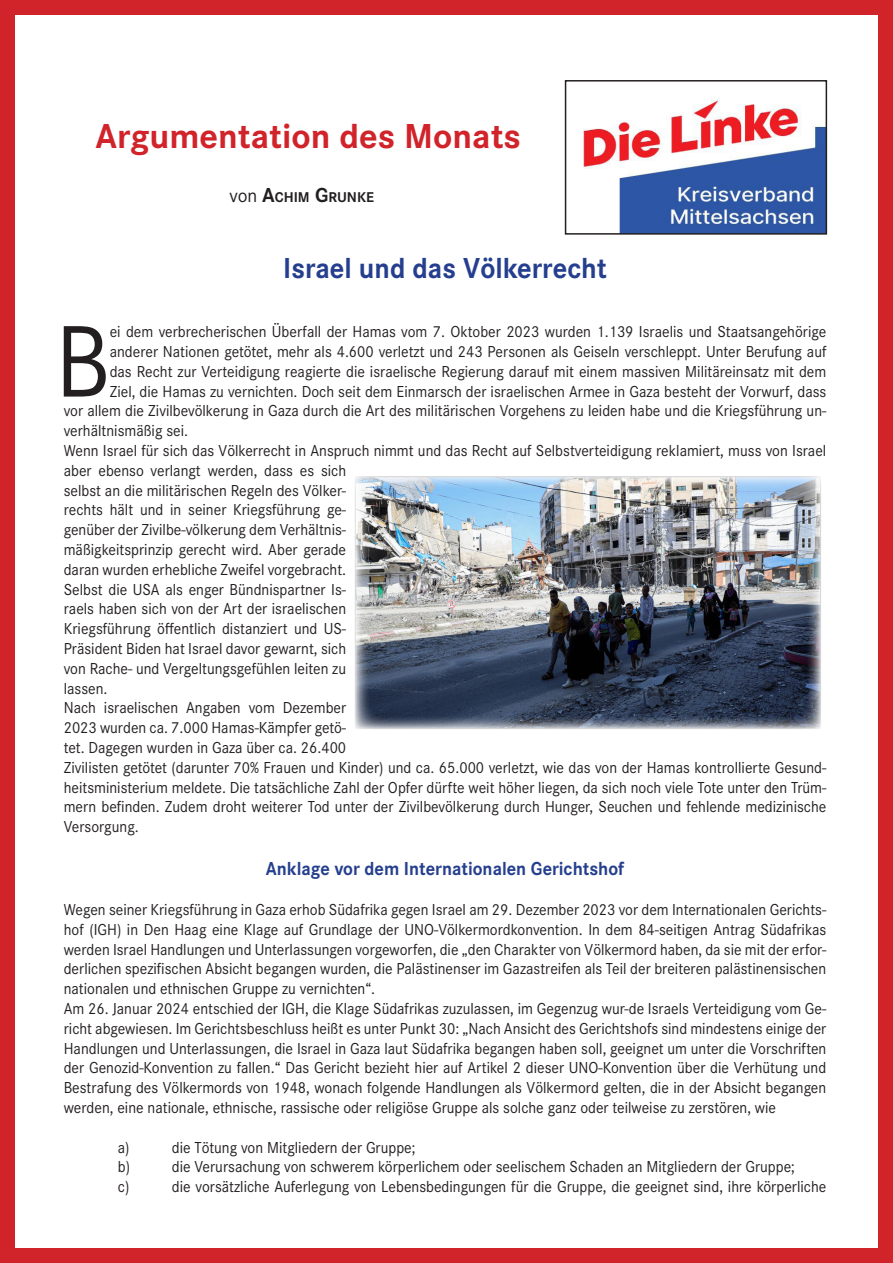
<style>
.page{position:relative;width:893px;height:1263px;background:#fff}
.page>*{position:absolute;margin:0;border:0;box-sizing:border-box;transform-origin:0 0}
.t1{font:105.6px "Corporate S";color:#231f20;scale:.94 1}
.t2{font:700 36px "Corporate S";color:#d1232a}
.t3{font:700 30px "Corporate S";color:#253f8e;scale:.94 1}
.t4{font:700 19.5px "Corporate S";color:#253f8e;scale:.94 1}
.t5{font:16.5px/19.8px "Corporate S";color:#231f20;scale:.94 1}
.t6{font:700 14.7px "Corporate S";color:#231f20}
.s1{font-weight:400;font-size:19.5px}
.s2{font-size:21px}
</style>
<div class="page">
<img style="left:583px;top:97px;width:241px;height:135px">
<div style="left:565px;top:80px;width:262px;height:155px;border:2px solid #231f20"></div>
<div style="left:0;top:0;width:893px;height:1263px;border:15px solid #d1232a"></div>
<img style="left:357px;top:478px;width:462px;height:249px">
<p class="t2" style="left:96px;top:116px;width:427px">Argumentation des Monats</p>
<p class="t6" style="left:230px;top:189px;width:146px"><span class="s1">von</span> <span class="s2">A</span>CHIM <span class="s2">G</span>RUNKE</p>
<p class="t3" style="left:283px;top:251px;width:346px">Israel und das Völkerrecht</p>
<p class="t1" style="left:55px;top:301px;width:59px">B</p>
<p class="t5" style="left:110px;top:322px;width:764px">ei dem verbrecherischen Überfall der Hamas vom 7. Oktober 2023 wurden 1.139 Israelis und Staatsangehörige</p>
<p class="t5" style="left:110px;top:342px;width:764px">anderer Nationen getötet, mehr als 4.600 verletzt und 243 Personen als Geiseln verschleppt. Unter Berufung auf</p>
<p class="t5" style="left:110px;top:361px;width:764px">das Recht zur Verteidigung reagierte die israelische Regierung darauf mit einem massiven Militäreinsatz mit dem</p>
<p class="t5" style="left:110px;top:381px;width:764px">Ziel, die Hamas zu vernichten. Doch seit dem Einmarsch der israelischen Armee in Gaza besteht der Vorwurf, dass</p>
<p class="t5" style="left:64px;top:401px;width:813px">vor allem die Zivilbevölkerung in Gaza durch die Art des militärischen Vorgehens zu leiden habe und die Kriegsführung un-</p>
<p class="t5" style="left:64px;top:421px;width:134px">verhältnismäßig sei.</p>
<p class="t5" style="left:64px;top:441px;width:813px">Wenn Israel für sich das Völkerrecht in Anspruch nimmt und das Recht auf Selbstverteidigung reklamiert, muss von Israel aber ebenso verlangt werden, dass es sich<br>selbst an die militärischen Regeln des Völker-<br>rechts hält und in seiner Kriegsführung ge-<br>genüber der Zivilbe-völkerung dem Verhältnis-<br>mäßigkeitsprinzip gerecht wird. Aber gerade<br>daran wurden erhebliche Zweifel vorgebracht.<br>Selbst die USA als enger Bündnispartner Is-<br>raels haben sich von der Art der israelischen<br>Kriegsführung öffentlich distanziert und US-<br>Präsident Biden hat Israel davor gewarnt, sich<br>von Rache- und Vergeltungsgefühlen leiten zu<br>lassen.</p>
<p class="t5" style="left:64px;top:698px;width:813px">Nach israelischen Angaben vom Dezember<br>2023 wurden ca. 7.000 Hamas-Kämpfer getö-<br>tet. Dagegen wurden in Gaza über ca. 26.400<br>Zivilisten getötet (darunter 70% Frauen und Kinder) und ca. 65.000 verletzt, wie das von der Hamas kontrollierte Gesund&shy;heitsministerium meldete. Die tatsächliche Zahl der Opfer dürfte weit höher liegen, da sich noch viele Tote unter den Trüm&shy;mern befinden. Zudem droht weiterer Tod unter der Zivilbevölkerung durch Hunger, Seuchen und fehlende medizinische Versorgung.</p>
<p class="t4" style="left:266px;top:858px;width:383px">Anklage vor dem Internationalen Gerichtshof</p>
<p class="t5" style="left:64px;top:900px;width:813px;text-align:justify">Wegen seiner Kriegsführung in Gaza erhob Südafrika gegen Israel am 29. Dezember 2023 vor dem Internationalen Gerichts&shy;hof (IGH) in Den Haag eine Klage auf Grundlage der UNO-Völkermordkonvention. In dem 84-seitigen Antrag Südafrikas werden Israel Handlungen und Unterlassungen vorgeworfen, die „den Charakter von Völkermord haben, da sie mit der erfor&shy;derlichen spezifischen Absicht begangen wurden, die Palästinenser im Gazastreifen als Teil der breiteren palästinensischen nationalen und ethnischen Gruppe zu vernichten“.</p>
<p class="t5" style="left:64px;top:999px;width:813px;text-align:justify">Am 26. Januar 2024 entschied der IGH, die Klage Südafrikas zuzulassen, im Gegenzug wur-de Israels Verteidigung vom Ge&shy;richt abgewiesen. Im Gerichtsbeschluss heißt es unter Punkt 30: „Nach Ansicht des Gerichtshofs sind mindestens einige der Handlungen und Unterlassungen, die Israel in Gaza laut Südafrika begangen haben soll, geeignet um unter die Vorschriften der Genozid-Konvention zu fallen.“ Das Gericht bezieht hier auf Artikel 2 dieser UNO-Konvention über die Verhütung und Bestrafung des Völkermords von 1948, wonach folgende Handlungen als Völkermord gelten, die in der Absicht begangen werden, eine nationale, ethnische, rassische oder religiöse Gruppe als solche ganz oder teilweise zu zerstören, wie</p>
<p class="t5" style="left:118px;top:1137px;width:14px">a)</p>
<p class="t5" style="left:172px;top:1137px;width:261px">die Tötung von Mitgliedern der Gruppe;</p>
<p class="t5" style="left:118px;top:1157px;width:15px">b)</p>
<p class="t5" style="left:172px;top:1157px;width:664px">die Verursachung von schwerem körperlichem oder seelischem Schaden an Mitgliedern der Gruppe;</p>
<p class="t5" style="left:118px;top:1177px;width:14px">c)</p>
<p class="t5" style="left:172px;top:1177px;width:698px">die vorsätzliche Auferlegung von Lebensbedingungen für die Gruppe, die geeignet sind, ihre körperliche</p>
</div>
